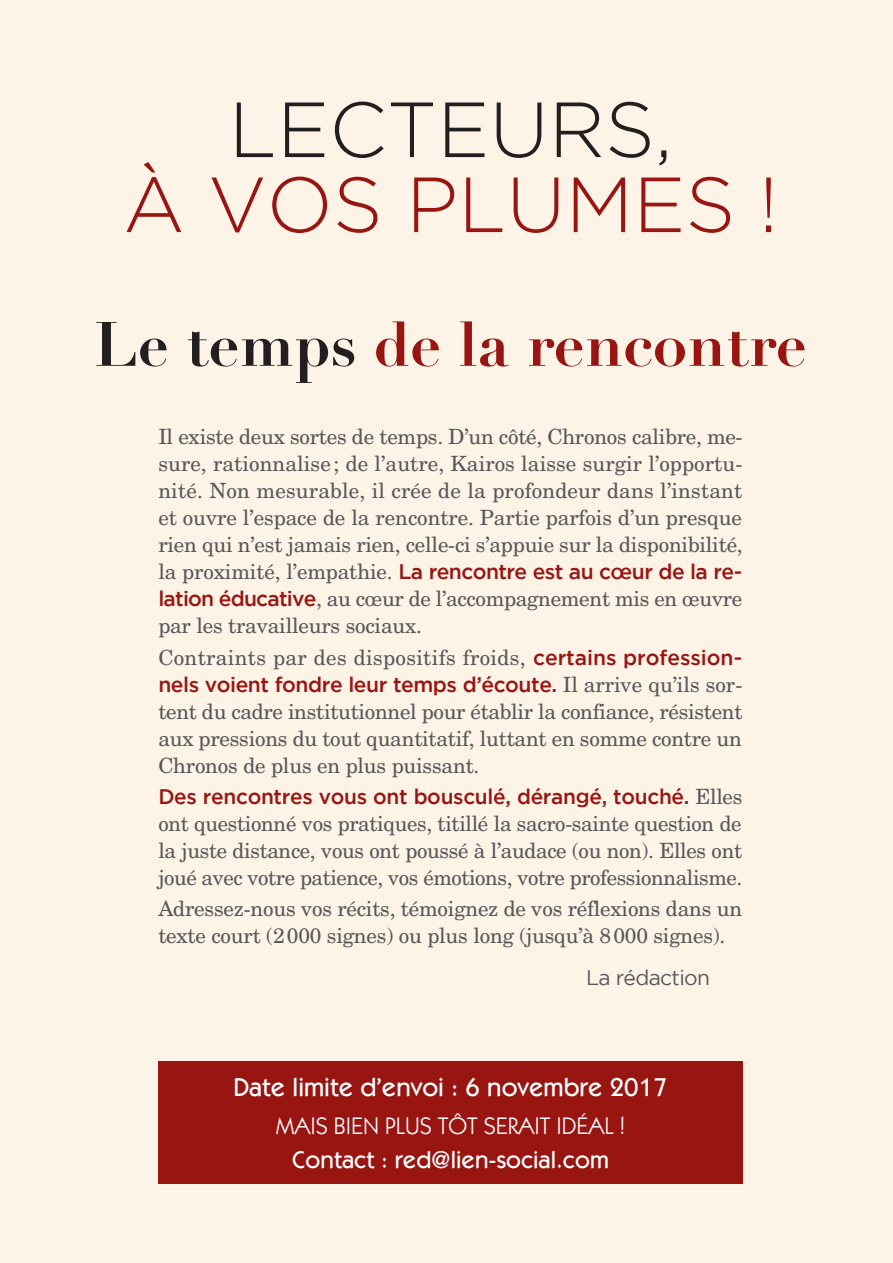
<style>
.page{position:relative;width:893px;height:1263px;background:#fef3e7}
.page>*{position:absolute;margin:0;border:0;box-sizing:border-box;transform-origin:0 0}
.t1{font:300 78px "Gotham";color:#991511}
.t2{font:300 78px "Gotham";color:#231f20}
.t3{font:700 61.5px "Didot";color:#991511}
.t4{font:500 25.95px "Itc Kabel";color:#fff}
.t5{font:500 24.3px "Itc Kabel";color:#fff}
.t6{font:24px "Itc Kabel";color:#fff}
.t7{font:21px/27px "New Century Schlbk";letter-spacing:-.01em;color:#57585a;text-align:justify}
.t8{font:21px "Gotham";letter-spacing:-.03em;color:#57585a}
.s1{color:#231f20}
.s2{font-family:"Gotham";font-weight:500;color:#991511}
</style>
<div class="page">
<div style="left:158px;top:1061px;width:585px;height:122px;background:#991511"></div>
<p class="t2" style="left:229px;top:87px;width:446px">LECTEURS,</p>
<p class="t1" style="left:123px;top:162px;width:657px">À VOS PLUMES !</p>
<p class="t3" style="left:94px;top:306px;width:715px"><span class="s1">Le temps</span> de la rencontre</p>
<p class="t7" style="left:158px;top:423px;width:586px">Il existe deux sortes de temps. D’un côté, Chronos calibre, me&shy;sure, rationnalise ; de l’autre, Kairos laisse surgir l’opportu&shy;nité. Non mesurable, il crée de la profondeur dans l’instant et ouvre l’espace de la rencontre. Partie parfois d’un presque rien qui n’est jamais rien, celle-ci s’appuie sur la disponibilité, la proximité, l’empathie. <span class="s2">La rencontre est au cœur de la re&shy;lation éducative</span>, au cœur de l’accompagnement mis en œuvre par les travailleurs sociaux.</p>
<p class="t7" style="left:158px;top:644px;width:586px">Contraints par des dispositifs froids, <span class="s2">certains profession&shy;nels voient fondre leur temps d’écoute.</span> Il arrive qu’ils sor&shy;tent du cadre institutionnel pour établir la confiance, résistent aux pressions du tout quantitatif, luttant en somme contre un Chronos de plus en plus puissant.</p>
<p class="t7" style="left:158px;top:783px;width:585px"><span class="s2">Des rencontres vous ont bousculé, dérangé, touché.</span> Elles ont questionné vos pratiques, titillé la sacro-sainte question de la juste distance, vous ont poussé à l’audace (ou non). Elles ont joué avec votre patience, vos émotions, votre professionnalisme.</p>
<p class="t7" style="left:158px;top:895px;width:585px">Adressez-nous vos récits, témoignez de vos réflexions dans un texte court (2000 signes) ou plus long (jusqu’à 8000 signes).</p>
<p class="t8" style="left:586px;top:966px;width:126px">La rédaction</p>
<p class="t4" style="left:233px;top:1072px;width:436px">Date limite d’envoi : 6 novembre 2017</p>
<p class="t6" style="left:276px;top:1112px;width:351px">MAIS BIEN PLUS TÔT SERAIT IDÉAL !</p>
<p class="t5" style="left:292px;top:1145px;width:318px">Contact : red@lien-social.com</p>
</div>
